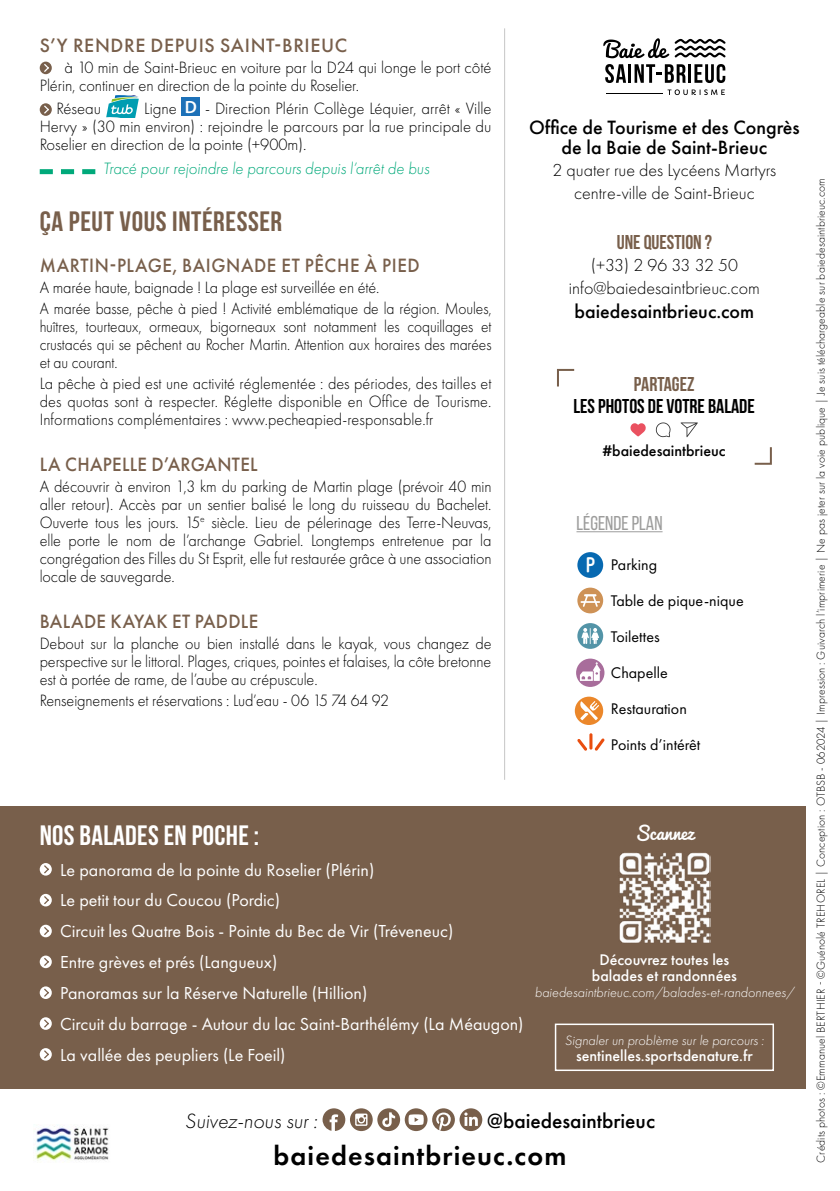
<style>
.page{position:relative;width:840px;height:1191px;background:#fff}
.page>*{position:absolute;margin:0;border:0;box-sizing:border-box;transform-origin:0 0}
.t1{font:700 28px "Bebas Neue";letter-spacing:.02em;color:#785f4b}
.t2{font:700 28px "Bebas Neue";letter-spacing:.01em;color:#fff}
.t3{font:600 27.8px "Futura PT";letter-spacing:.04em;color:#000}
.t4{font:700 22.8px "Miso";color:#fff}
.t5{font:500 21.4px "Futura PT";color:#000}
.t6{font:italic 300 21.4px "Futura PT";color:#000}
.t7{font:500 20px "Futura PT";letter-spacing:.025em;color:#785f4b;scale:.95 1}
.t8{font:500 20px/20.4px "Futura PT";color:#000;text-align:center}
.t9{font:500 20px "Futura PT";letter-spacing:.025em;color:#785f4b}
.t10{font:700 20px "Bebas Neue";color:#000}
.t11{font:700 20px "Bebas Neue";color:#785f4b}
.t12{font:20px "Bebas Neue";color:#9d9d9c}
.t13{font:18px/30.8px "Futura PT";color:#fff}
.t14{font:300 18px/22.4px "Futura PT";color:#000;text-align:center}
.t15{font:18px "Pacifico";color:#fff}
.t16{font:300 17px/18px "Futura PT";letter-spacing:-.005em;color:#000;text-align:justify;scale:.95 1}
.t17{font:300 17px/18px "Futura PT";letter-spacing:-.005em;color:#000}
.t18{font:300 17px/18px "Futura PT";letter-spacing:-.005em;color:#000;text-align:justify;scale:.91 1}
.t19{font:italic 300 17px "Futura PT";color:#00a97a}
.t20{font:16px "Futura PT";color:#000}
.t21{font:500 16px/16px "Futura PT";color:#fff;text-align:center}
.t22{font:500 16px "Futura PT";color:#000}
.t23{font:italic 300 14px "Futura PT";color:#fff}
.t24{font:300 12px "Futura PT";letter-spacing:.01em;color:#000}
.s1{font-family:"Myriad Pro";font-weight:600;font-size:17.8px;color:#fff}
</style>
<div class="page">
<div style="left:40px;top:62px;width:12px;height:12px;background:#785f4b;border-radius:50%"></div>
<svg style="left:44px;top:64px;width:5px;height:8px"></svg>
<div style="left:40px;top:103px;width:12px;height:13px;background:#785f4b;border-radius:50%"></div>
<svg style="left:44px;top:105px;width:5px;height:9px"></svg>
<svg style="left:106px;top:96px;width:33px;height:21px"></svg>
<div style="left:182px;top:98px;width:18px;height:18px;background:#1d71b8"></div>
<svg style="left:40px;top:169px;width:55px;height:5px"></svg>
<hr style="left:504px;top:28px;width:1px;height:752px;background:#c6c6c6">
<div style="left:577px;top:587px;width:26px;height:26px;background:#ce9256;border-radius:50%"></div>
<svg style="left:580px;top:594px;width:19px;height:13px"></svg>
<hr style="left:576px;top:531px;width:86px;height:1px;background:#9d9d9c">
<div style="left:577px;top:552px;width:26px;height:26px;background:#0769b1;border-radius:50%"></div>
<div style="left:577px;top:623px;width:26px;height:26px;background:#5394a7;border-radius:50%"></div>
<svg style="left:581px;top:628px;width:17px;height:16px"></svg>
<svg style="left:575px;top:658px;width:29px;height:29px"></svg>
<svg style="left:579px;top:662px;width:21px;height:19px"></svg>
<svg style="left:574px;top:696px;width:29px;height:29px"></svg>
<svg style="left:579px;top:701px;width:19px;height:19px"></svg>
<svg style="left:667px;top:89px;width:57px;height:6px"></svg>
<svg style="left:605px;top:64px;width:20px;height:19px"></svg>
<hr style="left:628px;top:64px;width:3px;height:19px;background:#000">
<svg style="left:634px;top:64px;width:51px;height:19px"></svg>
<hr style="left:688px;top:64px;width:3px;height:19px;background:#000">
<svg style="left:694px;top:64px;width:31px;height:19px"></svg>
<svg style="left:603px;top:38px;width:122px;height:20px"></svg>
<hr style="left:605px;top:93px;width:57px;height:1px;background:#000">
<svg style="left:630px;top:423px;width:16px;height:13px"></svg>
<svg style="left:655px;top:422px;width:15px;height:15px"></svg>
<svg style="left:680px;top:422px;width:17px;height:15px"></svg>
<svg style="left:557px;top:368px;width:18px;height:19px"></svg>
<svg style="left:754px;top:447px;width:18px;height:18px"></svg>
<svg style="left:577px;top:733px;width:27px;height:18px"></svg>
<img style="left:36px;top:1125px;width:73px;height:36px">
<div style="left:0;top:806px;width:804px;height:283px;background:#785f4b"></div>
<div style="left:40px;top:863px;width:12px;height:12px;background:#fff;border-radius:50%"></div>
<svg style="left:44px;top:865px;width:5px;height:8px"></svg>
<div style="left:40px;top:894px;width:12px;height:12px;background:#fff;border-radius:50%"></div>
<svg style="left:44px;top:896px;width:5px;height:8px"></svg>
<svg style="left:40px;top:924px;width:12px;height:13px"></svg>
<svg style="left:44px;top:927px;width:5px;height:8px"></svg>
<svg style="left:40px;top:955px;width:12px;height:13px"></svg>
<svg style="left:44px;top:957px;width:5px;height:9px"></svg>
<svg style="left:40px;top:986px;width:12px;height:13px"></svg>
<svg style="left:44px;top:988px;width:5px;height:9px"></svg>
<div style="left:40px;top:1017px;width:12px;height:12px;background:#fff;border-radius:50%"></div>
<svg style="left:44px;top:1019px;width:5px;height:8px"></svg>
<div style="left:40px;top:1048px;width:12px;height:12px;background:#fff;border-radius:50%"></div>
<svg style="left:44px;top:1050px;width:5px;height:8px"></svg>
<svg style="left:322px;top:1108px;width:160px;height:23px"></svg>
<img style="left:619px;top:852px;width:91px;height:91px">
<div style="left:554px;top:1023px;width:219px;height:48px;border:2px solid #fff"></div>
<p class="t9" style="left:40px;top:33px;width:308px">S’Y RENDRE DEPUIS SAINT-BRIEUC</p>
<p class="t17" style="left:40px;top:58px;width:453px;text-indent:25px">à 10 min de Saint-Brieuc en voiture par la D24 qui longe le port côté<br>Plérin, continuer en direction de la pointe du Roselier.</p>
<p class="t17" style="left:56px;top:100px;width:46px">Réseau</p>
<p class="t17" style="left:40px;top:100px;width:453px;text-align:justify;text-indent:104px">Ligne <span class="s1">D</span> - Direction Plérin Collège Léquier, arrêt « Ville Hervy » (30 min environ) : rejoindre le parcours par la rue principale du Roselier en direction de la pointe (+900m).</p>
<p class="t19" style="left:103px;top:159px;width:328px">Tracé pour rejoindre le parcours depuis l’arrêt de bus</p>
<h1 class="t1" style="left:40px;top:206px;width:244px">ÇA PEUT VOUS INTÉRESSER</h1>
<p class="t7" style="left:40px;top:253px;width:401px">MARTIN-PLAGE, BAIGNADE ET PÊCHE À PIED</p>
<p class="t16" style="left:40px;top:277px;width:477px;line-height:20.8px">A marée haute, baignade ! La plage est surveillée en été.<br>A marée basse, pêche à pied ! Activité emblématique de la région. Moules,</p>
<p class="t18" style="left:40px;top:317px;width:497px">huîtres, tourteaux, ormeaux, bigorneaux sont notamment les coquillages et crustacés qui se pêchent au Rocher Martin. Attention aux horaires des marées et au courant.</p>
<p class="t16" style="left:40px;top:374px;width:477px">La pêche à pied est une activité réglementée : des périodes, des tailles et des quotas sont à respecter. Réglette disponible en Office de Tourisme.<br>Informations complémentaires : www.pecheapied-responsable.fr</p>
<p class="t7" style="left:40px;top:452px;width:231px">LA CHAPELLE D’ARGANTEL</p>
<p class="t16" style="left:40px;top:477px;width:477px">A découvrir à environ 1,3 km du parking de Martin plage (prévoir 40 min aller retour). Accès par un sentier balisé le long du ruisseau du Bachelet.<br>Ouverte tous les jours. 15<sup>e</sup> siècle. Lieu de pélerinage des Terre-Neuvas, elle porte le nom de l’archange Gabriel. Longtemps entretenue par la congrégation des Filles du St Esprit, elle fut restaurée grâce à une association locale de sauvegarde.</p>
<p class="t7" style="left:40px;top:609px;width:231px">BALADE KAYAK ET PADDLE</p>
<p class="t16" style="left:40px;top:634px;width:476px">Debout sur la planche ou bien installé dans le kayak, vous changez de perspective sur le littoral. Plages, criques, pointes et falaises, la côte bretonne est à portée de rame, de l’aube au crépuscule.</p>
<p class="t16" style="left:40px;top:691px;width:369px">Renseignements et réservations : Lud’eau - 06 15 74 64 92</p>
<p class="t8" style="left:529px;top:117px;width:272px">Office de Tourisme et des Congrès de la Baie de Saint-Brieuc</p>
<p class="t14" style="left:552px;top:159px;width:225px">2 quater rue des Lycéens Martyrs centre-ville de Saint-Brieuc</p>
<p class="t11" style="left:616px;top:231px;width:97px">UNE QUESTION ?</p>
<p class="t14" style="left:568px;top:254px;width:192px">(+33) 2 96 33 32 50 info@baiedesaintbrieuc.com</p>
<p class="t8" style="left:574px;top:301px;width:181px">baiedesaintbrieuc.com</p>
<p class="t11" style="left:633px;top:373px;width:62px">PARTAGEZ</p>
<p class="t10" style="left:573px;top:395px;width:183px">LES PHOTOS DE VOTRE BALADE</p>
<p class="t22" style="left:602px;top:441px;width:124px">#baiedesaintbrieuc</p>
<p class="t12" style="left:576px;top:512px;width:87px">LÉGENDE PLAN</p>
<h3 class="t4" style="left:585px;top:552px;width:11px">P</h3>
<p class="t20" style="left:610px;top:555px;width:48px">Parking</p>
<p class="t20" style="left:610px;top:591px;width:134px">Table de pique-nique</p>
<p class="t20" style="left:610px;top:627px;width:50px">Toilettes</p>
<p class="t20" style="left:610px;top:663px;width:58px">Chapelle</p>
<p class="t20" style="left:610px;top:699px;width:77px">Restauration</p>
<p class="t20" style="left:610px;top:735px;width:91px">Points d’intérêt</p>
<h1 class="t2" style="left:40px;top:819px;width:221px">NOS BALADES EN POCHE :</h1>
<p class="t13" style="left:60px;top:854px;width:464px">Le panorama de la pointe du Roselier (Plérin)<br>Le petit tour du Coucou (Pordic)<br>Circuit les Quatre Bois - Pointe du Bec de Vir (Tréveneuc)<br>Entre grèves et prés (Langueux)<br>Panoramas sur la Réserve Naturelle (Hillion)<br>Circuit du barrage - Autour du lac Saint-Barthélémy (La Méaugon)<br>La vallée des peupliers (Le Foeil)</p>
<p class="t15" style="left:634px;top:823px;width:60px">Scannez</p>
<p class="t21" style="left:591px;top:951px;width:146px">Découvrez toutes les balades et randonnées</p>
<p class="t23" style="left:534px;top:984px;width:261px">baiedesaintbrieuc.com/balades-et-randonnees/</p>
<p class="t23" style="left:564px;top:1032px;width:200px">Signaler un problème sur le parcours :</p>
<p class="t21" style="left:575px;top:1047px;width:178px">sentinelles.sportsdenature.fr</p>
<p class="t6" style="left:185px;top:1109px;width:134px">Suivez-nous sur :</p>
<p class="t5" style="left:487px;top:1108px;width:169px">@baiedesaintbrieuc</p>
<h2 class="t3" style="left:273px;top:1138px;width:294px">baiedesaintbrieuc.com</h2>
<p class="t24" style="left:813px;top:1162px;width:986px;rotate:-90deg">Crédits photos : ©Emmanuel BERTHIER - ©Guénolé TREHOREL | Conception : OTBSB - 062024 | Impression : Guivarch l’imprimerie | Ne pas jeter sur la voie publique | Je suis téléchargeable sur baiedesaintbrieuc.com</p>
</div>
